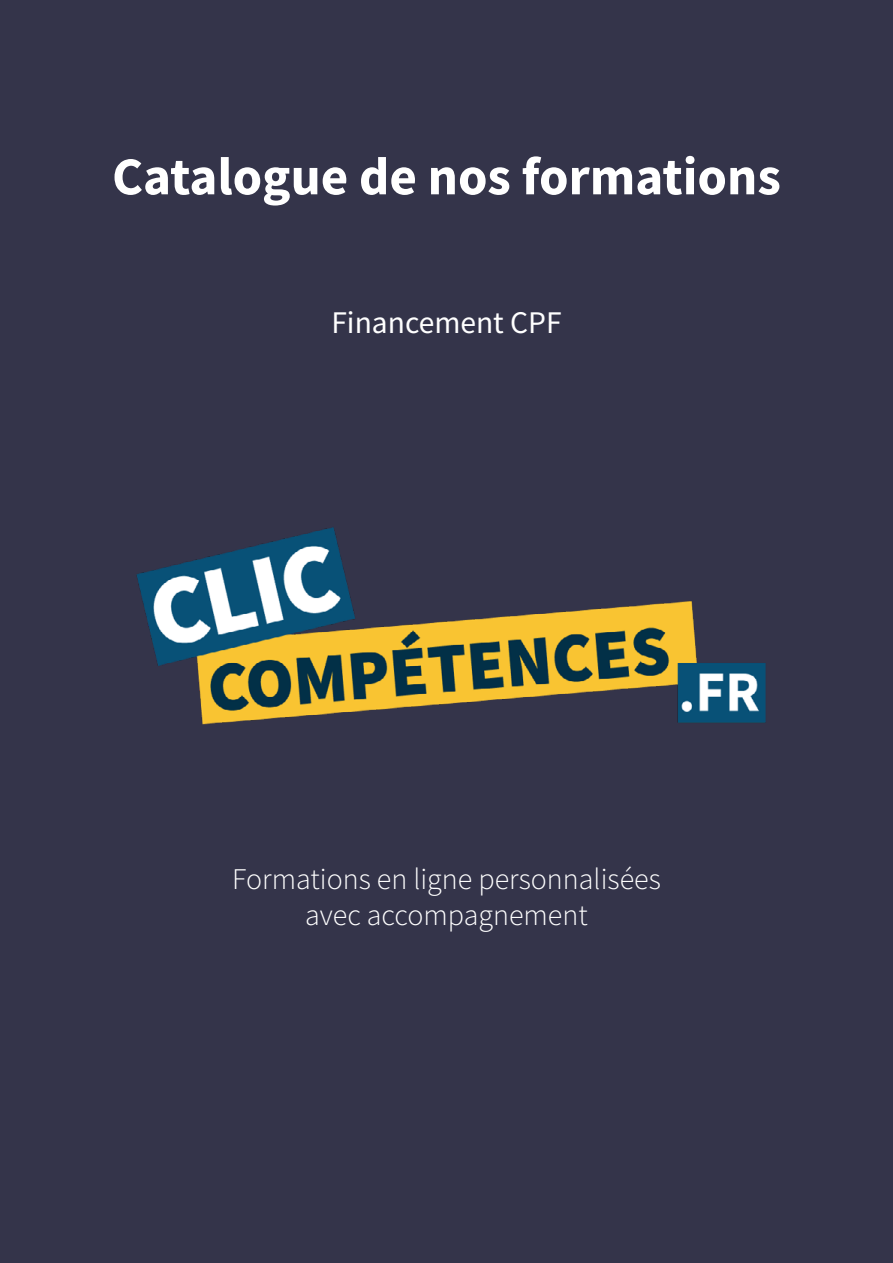
<style>
.page{position:relative;width:893px;height:1263px;background:#34344a}
.page>*{position:absolute;margin:0;border:0;box-sizing:border-box;transform-origin:0 0}
.t1{font:700 53.1px "Source Sans Pro";color:#fff}
.t2{font:31.5px "Source Sans Pro";color:#fff}
.t3{font:300 30px/36px "Source Sans Pro";color:#fff;text-align:center}
</style>
<div class="page">
<img style="left:136px;top:527px;width:630px;height:198px">
<h1 class="t1" style="left:112px;top:141px;width:670px">Catalogue de nos formations</h1>
<p class="t2" style="left:331px;top:302px;width:232px">Financement CPF</p>
<p class="t3" style="left:232px;top:861px;width:430px">Formations en ligne personnalisées avec accompagnement</p>
</div>
